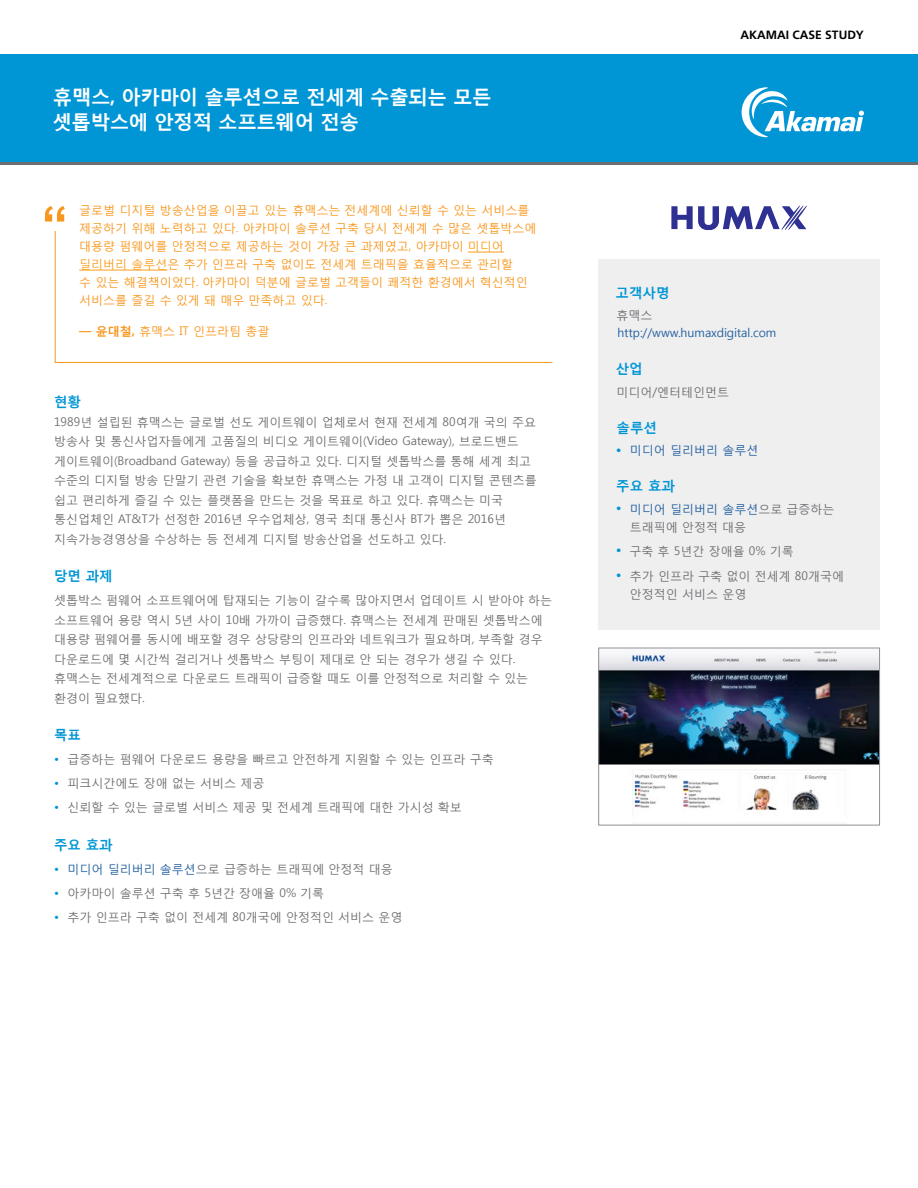
<style>
.page{position:relative;width:918px;height:1188px;background:#fff}
.page>*{position:absolute;margin:0;border:0;box-sizing:border-box;transform-origin:0 0}
.t1{font:700 19.5px/25.5px "Malgun Gothic";letter-spacing:-.02em;color:#fff}
.t2{font:700 13.5px "Malgun Gothic";color:#0096d6}
.t3{font:12px/19.5px "Malgun Gothic";color:#6d6e71}
.t4{font:12px/18px "Malgun Gothic";color:#f8971d}
.t5{font:12px "Malgun Gothic";color:#215e9e}
.t6{font:700 12px "Frutiger";color:#000}
.s1{color:#fa9e1c}
.s2{font-weight:700}
.s3{color:#0096d6}
.s4{color:#215e9e}
.s5{font-family:"Frutiger";font-weight:300;font-size:10.5px;color:#0096d6}
</style>
<div class="page">
<div style="left:0;top:54px;width:918px;height:108px;background:#0096d6"></div>
<hr style="left:0;top:162px;width:918px;height:3px;background:#6d6e71">
<svg style="left:742px;top:87px;width:122px;height:50px"></svg>
<div style="left:598px;top:260px;width:282px;height:370px;background:#efeff0"></div>
<svg style="left:54px;top:231px;width:499px;height:132px"></svg>
<svg style="left:45px;top:206px;width:20px;height:16px"></svg>
<img style="left:600px;top:650px;width:278px;height:161px">
<div style="left:598px;top:648px;width:282px;height:177px;border:1px solid #919195"></div>
<svg style="left:671px;top:205px;width:136px;height:25px"></svg>
<h1 class="t1" style="left:53px;top:83px;width:441px">휴맥스, 아카마이 솔루션으로 전세계 수출되는 모든 셋톱박스에 안정적 소프트웨어 전송</h1>
<p class="t4" style="left:79px;top:201px;width:459px">글로벌 디지털 방송산업을 이끌고 있는 휴맥스는 전세계에 신뢰할 수 있는 서비스를 제공하기 위해 노력하고 있다. 아카마이 솔루션 구축 당시 전세계 수 많은 셋톱박스에 대용량 펌웨어를 안정적으로 제공하는 것이 가장 큰 과제였고, 아카마이 <span class="s1">미디어 딜리버리 솔루션</span>은 추가 인프라 구축 없이도 전세계 트래픽을 효율적으로 관리할<br>수 있는 해결책이었다. 아카마이 덕분에 글로벌 고객들이 쾌적한 환경에서 혁신적인 서비스를 즐길 수 있게 돼 매우 만족하고 있다.</p>
<p class="t4" style="left:79px;top:322px;width:192px"><span class="s2">— 윤대철,</span> 휴맥스 IT 인프라팀 총괄</p>
<p class="t2" style="left:54px;top:393px;width:28px">현황</p>
<p class="t3" style="left:54px;top:412px;width:484px">1989년 설립된 휴맥스는 글로벌 선도 게이트웨이 업체로서 현재 전세계 80여개 국의 주요 방송사 및 통신사업자들에게 고품질의 비디오 게이트웨이(Video Gateway), 브로드밴드 게이트웨이(Broadband Gateway) 등을 공급하고 있다. 디지털 셋톱박스를 통해 세계 최고 수준의 디지털 방송 단말기 관련 기술을 확보한 휴맥스는 가정 내 고객이 디지털 콘텐츠를 쉽고 편리하게 즐길 수 있는 플랫폼을 만드는 것을 목표로 하고 있다. 휴맥스는 미국 통신업체인 AT&amp;T가 선정한 2016년 우수업체상, 영국 최대 통신사 BT가 뽑은 2016년 지속가능경영상을 수상하는 등 전세계 디지털 방송산업을 선도하고 있다.</p>
<p class="t2" style="left:54px;top:567px;width:60px">당면 과제</p>
<p class="t3" style="left:54px;top:590px;width:500px">셋톱박스 펌웨어 소프트웨어에 탑재되는 기능이 갈수록 많아지면서 업데이트 시 받아야 하는 소프트웨어 용량 역시 5년 사이 10배 가까이 급증했다. 휴맥스는 전세계 판매된 셋톱박스에 대용량 펌웨어를 동시에 배포할 경우 상당량의 인프라와 네트워크가 필요하며, 부족할 경우 다운로드에 몇 시간씩 걸리거나 셋톱박스 부팅이 제대로 안 되는 경우가 생길 수 있다. 휴맥스는 전세계적으로 다운로드 트래픽이 급증할 때도 이를 안정적으로 처리할 수 있는 환경이 필요했다.</p>
<p class="t2" style="left:54px;top:726px;width:28px">목표</p>
<p class="t3" style="left:54px;top:749px;width:441px"><span class="s3">•</span> 급증하는 펌웨어 다운로드 용량을 빠르고 안전하게 지원할 수 있는 인프라 구축</p>
<p class="t3" style="left:54px;top:773px;width:212px"><span class="s3">•</span> 피크시간에도 장애 없는 서비스 제공</p>
<p class="t3" style="left:54px;top:797px;width:409px"><span class="s3">•</span> 신뢰할 수 있는 글로벌 서비스 제공 및 전세계 트래픽에 대한 가시성 확보</p>
<p class="t2" style="left:54px;top:836px;width:60px">주요 효과</p>
<p class="t3" style="left:54px;top:859px;width:340px"><span class="s3">•</span> <span class="s4">미디어 딜리버리 솔루션</span>으로 급증하는 트래픽에 안정적 대응</p>
<p class="t3" style="left:54px;top:883px;width:272px"><span class="s3">•</span> 아카마이 솔루션 구축 후 5년간 장애율 0% 기록</p>
<p class="t3" style="left:54px;top:907px;width:350px"><span class="s3">•</span> 추가 인프라 구축 없이 전세계 80개국에 안정적인 서비스 운영</p>
<p class="t6" style="left:741px;top:28px;width:125px">AKAMAI CASE STUDY</p>
<p class="t2" style="left:616px;top:284px;width:55px">고객사명</p>
<p class="t3" style="left:617px;top:305px;width:37px">휴맥스</p>
<p class="t5" style="left:618px;top:326px;width:160px">http://www.humaxdigital.com</p>
<p class="t2" style="left:616px;top:360px;width:28px">산업</p>
<p class="t3" style="left:616px;top:382px;width:114px">미디어/엔터테인먼트</p>
<p class="t2" style="left:617px;top:419px;width:42px">솔루션</p>
<p class="t5" style="left:616px;top:443px;width:144px"><span class="s5">•</span> 미디어 딜리버리 솔루션</p>
<p class="t2" style="left:616px;top:477px;width:60px">주요 효과</p>
<p class="t3" style="left:630px;top:500px;width:206px;line-height:18px;text-indent:-14px"><span class="s5">•</span> <span class="s4">미디어 딜리버리 솔루션</span>으로 급증하는 트래픽에 안정적 대응</p>
<p class="t3" style="left:616px;top:541px;width:179px"><span class="s5">•</span> 구축 후 5년간 장애율 0% 기록</p>
<p class="t3" style="left:630px;top:567px;width:216px;line-height:18px;text-indent:-14px"><span class="s5">•</span> 추가 인프라 구축 없이 전세계 80개국에 안정적인 서비스 운영</p>
</div>
